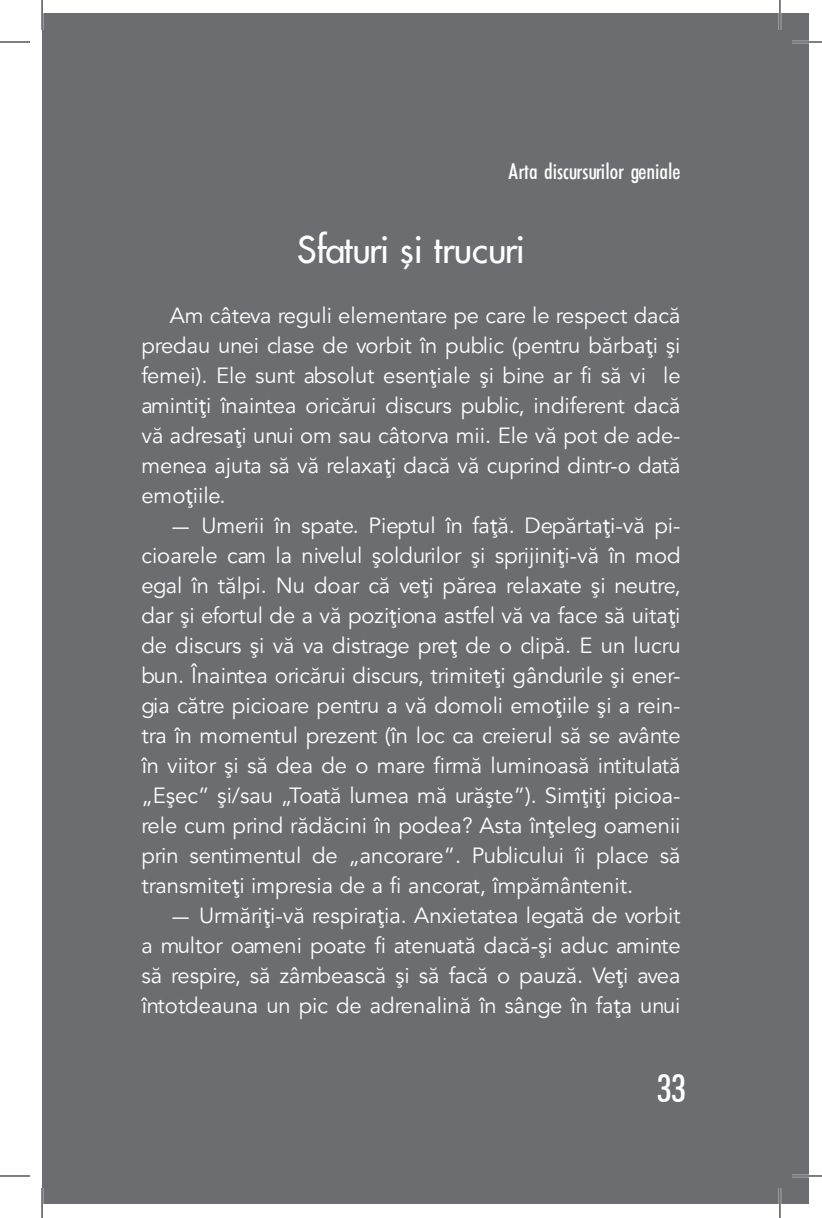
<style>
.page{position:relative;width:822px;height:1218px;background:#fff}
.page>*{position:absolute;margin:0;border:0;box-sizing:border-box;transform-origin:0 0}
.t1{font:500 condensed 38px "Futura BT";color:#fff}
.t2{font:36px "Futura Std Medium PE";letter-spacing:-.02em;color:#fff}
.t3{font:22px/30px "Avenir LT Book PE";color:#fff}
.t4{font:22px "Futura BT Medium Condensed PE";color:#fff}
</style>
<div class="page">
<div style="left:42px;top:14px;width:765px;height:1190px;background:#6c6d70"></div>
<hr style="left:791px;top:41px;width:30px;height:2px;background:#fff">
<hr style="left:791px;top:1175px;width:30px;height:2px;background:#fff">
<hr style="left:778px;top:0;width:2px;height:30px;background:#fff">
<hr style="left:778px;top:1188px;width:2px;height:30px;background:#fff">
<hr style="left:0;top:42px;width:30px;height:1px;background:#000">
<hr style="left:791px;top:42px;width:30px;height:1px;background:#000">
<hr style="left:0;top:1176px;width:30px;height:1px;background:#000">
<hr style="left:791px;top:1176px;width:30px;height:1px;background:#000">
<hr style="left:42px;top:0;width:1px;height:30px;background:#000">
<hr style="left:42px;top:1188px;width:1px;height:30px;background:#000">
<hr style="left:779px;top:0;width:1px;height:30px;background:#000">
<hr style="left:779px;top:1188px;width:1px;height:30px;background:#000">
<p class="t4" style="left:508px;top:158px;width:173px">Arta discursurilor geniale</p>
<p class="t2" style="left:297px;top:227px;width:229px">Sfaturi și trucuri</p>
<p class="t3" style="left:141px;top:301px;width:540px;text-indent:28px">Am câteva reguli elementare pe care le respect dacă predau unei clase de vorbit în public (pentru bărbați și femei). Ele sunt absolut esențiale și bine ar fi să vi le amintiți înaintea oricărui discurs public, indiferent dacă vă adresați unui om sau câtorva mii. Ele vă pot de ade&shy;menea ajuta să vă relaxați dacă vă cuprind dintr-o dată emoțiile.</p>
<p class="t3" style="left:141px;top:511px;width:540px;text-indent:28px">— Umerii în spate. Pieptul în față. Depărtați-vă pi&shy;cioarele cam la nivelul șoldurilor și sprijiniți-vă în mod egal în tălpi. Nu doar că veți părea relaxate și neutre, dar și efortul de a vă poziționa astfel vă va face să uitați de discurs și vă va distrage preț de o clipă. E un lucru bun. Înaintea oricărui discurs, trimiteți gândurile și ener&shy;gia către picioare pentru a vă domoli emoțiile și a rein&shy;tra în momentul prezent (în loc ca creierul să se avânte în viitor și să dea de o mare firmă luminoasă intitulată „Eșec” și/sau „Toată lumea mă urăște”). Simțiți picioa&shy;rele cum prind rădăcini în podea? Asta înțeleg oamenii prin sentimentul de „ancorare”. Publicului îi place să transmiteți impresia de a fi ancorat, împământenit.</p>
<p class="t3" style="left:141px;top:901px;width:540px;text-align:justify;text-indent:28px">— Urmăriți-vă respirația. Anxietatea legată de vorbit a multor oameni poate fi atenuată dacă-și aduc aminte să respire, să zâmbească și să facă o pauză. Veți avea întotdeauna un pic de adrenalină în sânge în fața unui</p>
<p class="t1" style="left:656px;top:1065px;width:31px">33</p>
</div>
